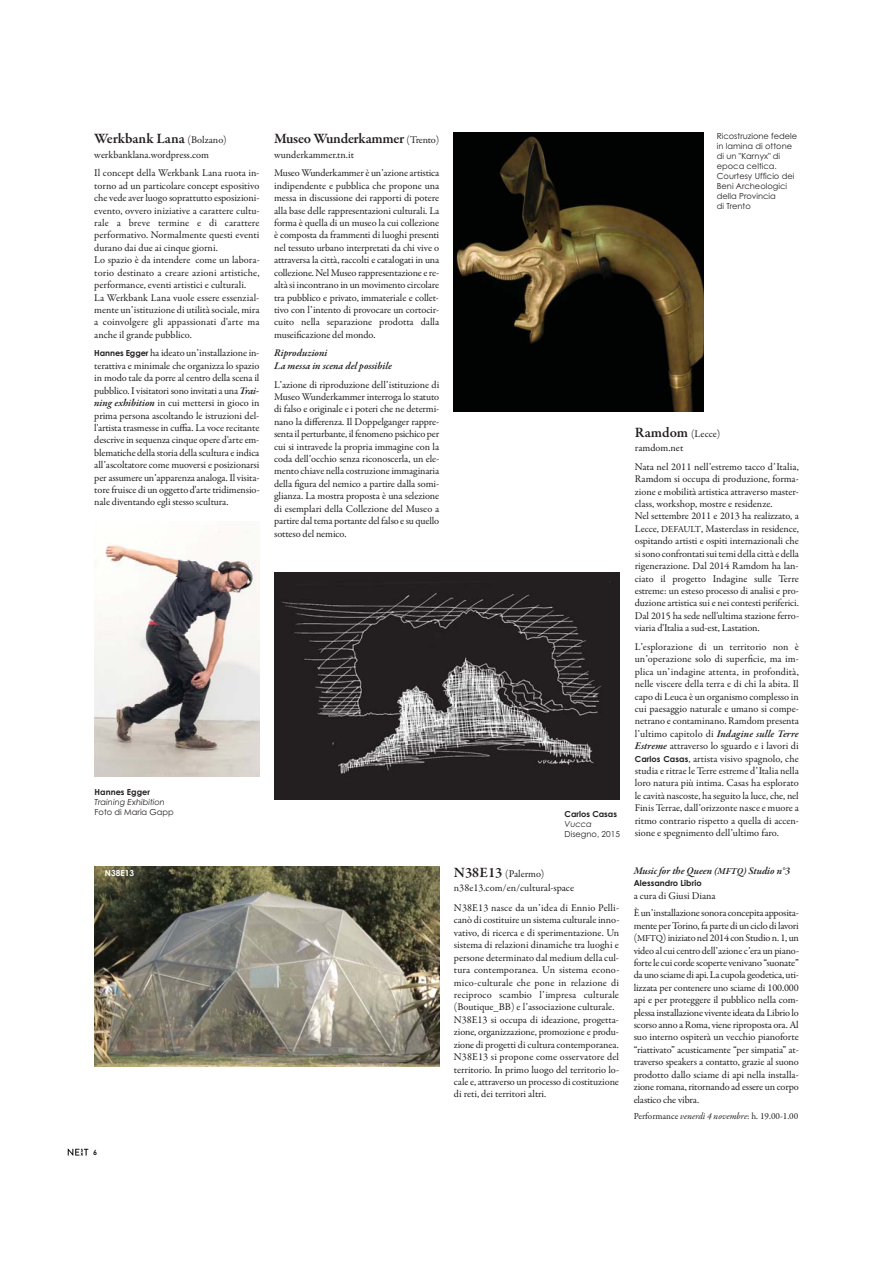
<style>
.page{position:relative;width:893px;height:1263px;background:#fff}
.page>*{position:absolute;margin:0;border:0;box-sizing:border-box;transform-origin:0 0}
.t1{font:600 14.55px "Garamond Premr Pro";letter-spacing:-.015em;color:#231f20}
.t2{font:10.35px/12.5px "Garamond Premr Pro";letter-spacing:-.005em;color:#231f20}
.t3{font:italic 600 10.35px/12.5px "Garamond Premr Pro";letter-spacing:-.005em;color:#231f20}
.t4{font:9.3px "Garamond Premr Pro";color:#231f20}
.t5{font:8.25px/9.9px "Century Gothic";color:#231f20}
.t6{font:700 8.25px "Century Gothic";color:#231f20}
.t7{font:italic 8.25px "Century Gothic";color:#231f20}
.t8{font:700 8.25px "Century Gothic";color:#fff}
.t9{font:700 7.35px "Century Gothic";color:#231f20}
.s1{font-weight:400;font-size:10.35px}
.s2{font-family:"Century Gothic";font-weight:700;font-size:8.25px}
.s3{font-weight:600;font-style:italic}
.s4{font-weight:600;font-size:14.55px}
.s5{font-size:9.3px}
.s6{font-style:italic}
</style>
<div class="page">
<svg style="left:68px;top:1149px;width:20px;height:7px"></svg>
<img style="left:454px;top:133px;width:249px;height:279px">
<img style="left:274px;top:573px;width:345px;height:226px">
<img style="left:95px;top:531px;width:165px;height:246px">
<img style="left:94px;top:866px;width:345px;height:200px">
<h1 class="t1" style="left:94px;top:133px;width:134px">Werkbank Lana <span class="s1">(Bolzano)</span></h1>
<p class="t2" style="left:94px;top:146px;width:166px;line-height:18.6px">werkbanklana.wordpress.com<br>Il concept della Werkbank Lana ruota in-</p>
<p class="t2" style="left:94px;top:180px;width:167px">torno ad un particolare concept espositivo che vede aver luogo soprattutto esposizioni&shy;evento, ovvero iniziative a carattere cultu&shy;rale a breve termine e di carattere performativo. Normalmente questi eventi durano dai due ai cinque giorni.<br>Lo spazio è da intendere come un labora&shy;torio destinato a creare azioni artistiche, performance, eventi artistici e culturali.<br>La Werkbank Lana vuole essere essenzial&shy;mente un’istituzione di utilità sociale, mira a coinvolgere gli appassionati d'arte ma anche il grande pubblico.</p>
<p class="t2" style="left:94px;top:348px;width:167px;text-align:justify"><span class="s2">Hannes Egger</span> ha ideato un’installazione in&shy;terattiva e minimale che organizza lo spazio in modo tale da porre al centro della scena il pubblico. I visitatori sono invitati a una <span class="s3">Trai&shy;ning exhibition</span> in cui mettersi in gioco in prima persona ascoltando le istruzioni del&shy;l'artista trasmesse in cuffia. La voce recitante descrive in sequenza cinque opere d'arte em&shy;blematiche della storia della scultura e indica all’ascoltatore come muoversi e posizionarsi per assumere un’apparenza analoga. Il visita&shy;tore fruisce di un oggetto d'arte tridimensio&shy;nale diventando egli stesso scultura.</p>
<h1 class="t1" style="left:274px;top:133px;width:167px">Museo Wunderkammer <span class="s1">(Trento)</span></h1>
<p class="t2" style="left:274px;top:146px;width:167px;line-height:18.6px">wunderkammer.tn.it<br>Museo Wunderkammer è un’azione artistica</p>
<p class="t2" style="left:274px;top:180px;width:167px;text-align:justify">indipendente e pubblica che propone una messa in discussione dei rapporti di potere alla base delle rappresentazioni culturali. La forma è quella di un museo la cui collezione è composta da frammenti di luoghi presenti nel tessuto urbano interpretati da chi vive o attraversa la città, raccolti e catalogati in una collezione. Nel Museo rappresentazione e re&shy;altà si incontrano in un movimento circolare tra pubblico e privato, immateriale e collet&shy;tivo con l’intento di provocare un cortocir&shy;cuito nella separazione prodotta dalla museificazione del mondo.</p>
<p class="t3" style="left:274px;top:348px;width:119px">Riproduzioni<br>La messa in scena del possibile</p>
<p class="t2" style="left:274px;top:379px;width:167px;text-align:justify">L’azione di riproduzione dell’istituzione di Museo Wunderkammer interroga lo statuto di falso e originale e i poteri che ne determi&shy;nano la differenza. Il Doppelganger rappre&shy;senta il perturbante, il fenomeno psichico per cui si intravede la propria immagine con la coda dell’occhio senza riconoscerla, un ele&shy;mento chiave nella costruzione immaginaria della figura del nemico a partire dalla somi&shy;glianza. La mostra proposta è una selezione di esemplari della Collezione del Museo a partire dal tema portante del falso e su quello sotteso del nemico.</p>
<p class="t6" style="left:95px;top:789px;width:57px">Hannes Egger</p>
<p class="t7" style="left:95px;top:799px;width:72px">Training Exhibition</p>
<p class="t5" style="left:95px;top:808px;width:81px">Foto di Maria Gapp</p>
<p class="t8" style="left:105px;top:870px;width:30px">N38E13</p>
<p class="t9" style="left:93px;top:1150px;width:6px">6</p>
<p class="t5" style="left:716px;top:132px;width:82px">Ricostruzione fedele in lamina di ottone di un "Karnyx" di epoca celtica.<br>Courtesy Ufficio dei<br>Beni Archeologici della Provincia<br>di Trento</p>
<p class="t6" style="left:564px;top:811px;width:54px">Carlos Casas</p>
<p class="t7" style="left:564px;top:821px;width:29px">Vucca</p>
<p class="t5" style="left:564px;top:830px;width:57px">Disegno, 2015</p>
<p class="t2" style="left:454px;top:867px;width:122px;line-height:14.4px"><span class="s4">N38E13</span> (Palermo) n38e13.com/en/cultural-space</p>
<p class="t2" style="left:454px;top:903px;width:167px">N38E13 nasce da un’idea di Ennio Pelli&shy;canò di costituire un sistema culturale inno&shy;vativo, di ricerca e di sperimentazione. Un sistema di relazioni dinamiche tra luoghi e persone determinato dal medium della cul&shy;tura contemporanea. Un sistema econo&shy;mico-culturale che pone in relazione di reciproco scambio l’impresa culturale (Boutique_BB) e l’associazione culturale.<br>N38E13 si occupa di ideazione, progetta&shy;zione, organizzazione, promozione e produ&shy;zione di progetti di cultura contemporanea.<br>N38E13 si propone come osservatore del territorio. In primo luogo del territorio lo&shy;cale e, attraverso un processo di costituzione di reti, dei territori altri.</p>
<p class="t2" style="left:634px;top:427px;width:87px;line-height:14.4px"><span class="s4">Ramdom</span> (Lecce) ramdom.net</p>
<p class="t2" style="left:634px;top:461px;width:166px">Nata nel 2011 nell’estremo tacco d’Italia, Ramdom si occupa di produzione, forma&shy;zione e mobilità artistica attraverso master&shy;class, workshop, mostre e residenze.<br>Nel settembre 2011 e 2013 ha realizzato, a Lecce, <span class="s5">DEFAULT</span>, Masterclass in residence, ospitando artisti e ospiti internazionali che si sono confrontati sui temi della città e della rigenerazione. Dal 2014 Ramdom ha lan&shy;ciato il progetto Indagine sulle Terre estreme: un esteso processo di analisi e pro&shy;duzione artistica sui e nei contesti periferici.<br>Dal 2015 ha sede nell'ultima stazione ferro&shy;viaria d'Italia a sud-est, Lastation.</p>
<p class="t2" style="left:634px;top:641px;width:165px;text-align:justify">L’esplorazione di un territorio non è un’operazione solo di superficie, ma im&shy;plica un’indagine attenta, in profondità, nelle viscere della terra e di chi la abita. Il capo di Leuca è un organismo complesso in cui paesaggio naturale e umano si compe&shy;netrano e contaminano. Ramdom presenta l’ultimo capitolo di <span class="s3">Indagine sulle Terre Estreme</span> attraverso lo sguardo e i lavori di <span class="s2">Carlos Casas</span>, artista visivo spagnolo, che studia e ritrae le Terre estreme d’Italia nella loro natura più intima. Casas ha esplorato le cavità nascoste, ha seguito la luce, che, nel Finis Terrae, dall’orizzonte nasce e muore a ritmo contrario rispetto a quella di accen&shy;sione e spegnimento dell’ultimo faro.</p>
<p class="t3" style="left:633px;top:865px;width:158px">Music for the Queen <span class="s5">(MFTQ)</span> Studio n°3</p>
<p class="t6" style="left:633px;top:880px;width:69px">Alessandro Librio</p>
<p class="t2" style="left:633px;top:888px;width:166px;line-height:17.5px">a cura di Giusi Diana<br>È un’installazione sonora concepita apposita-</p>
<p class="t2" style="left:633px;top:920px;width:167px;text-align:justify">mente per Torino, fa parte di un ciclo di lavori (<span class="s5">MFTQ</span>) iniziato nel 2014 con Studio n. 1, un video al cui centro dell’azione c’era un piano&shy;forte le cui corde scoperte venivano “suonate” da uno sciame di api. La cupola geodetica, uti&shy;lizzata per contenere uno sciame di 100.000 api e per proteggere il pubblico nella com&shy;plessa installazione vivente ideata da Librio lo scorso anno a Roma, viene riproposta ora. Al suo interno ospiterà un vecchio pianoforte “riattivato” acusticamente “per simpatia” at&shy;traverso speakers a contatto, grazie al suono prodotto dallo sciame di api nella installa&shy;zione romana, ritornando ad essere un corpo elastico che vibra.</p>
<p class="t4" style="left:633px;top:1113px;width:166px">Performance <span class="s6">venerdì 4 novembre</span>: h. 19.00-1.00</p>
</div>
